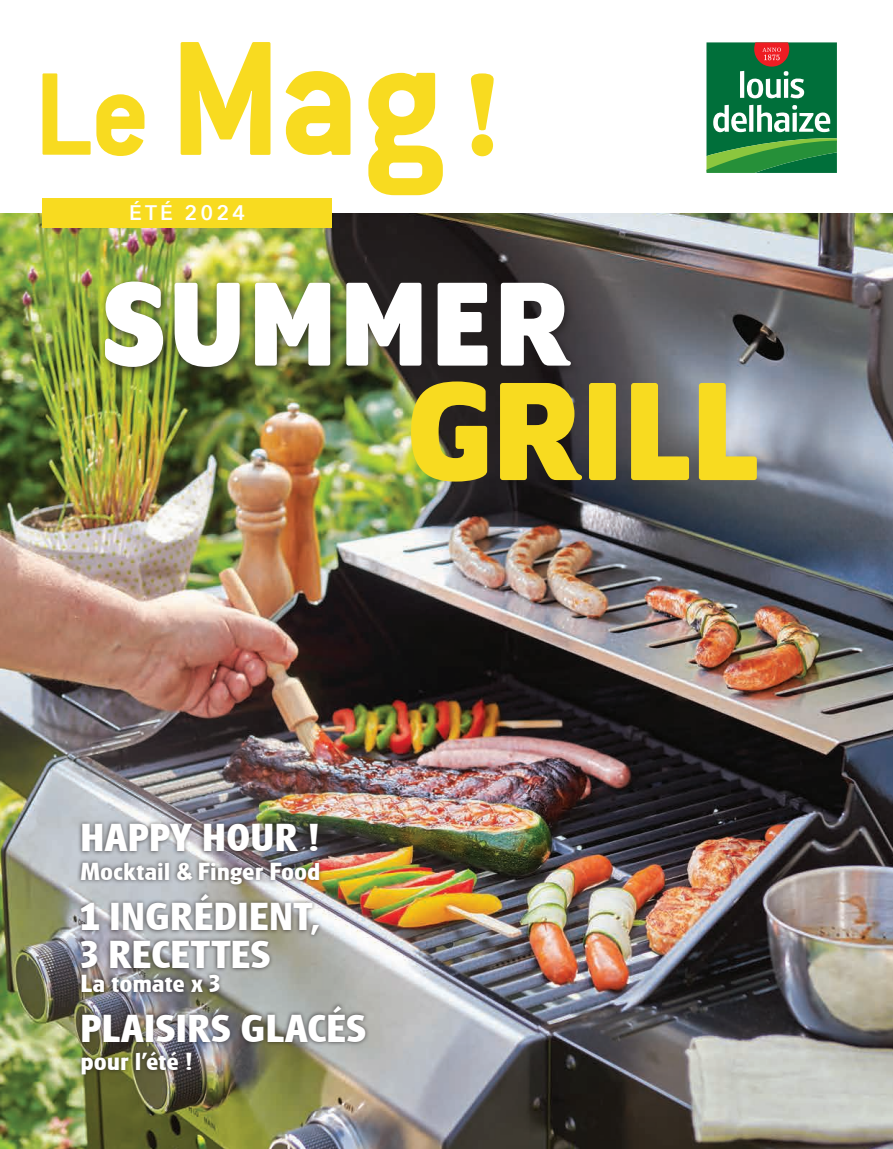
<style>
.page{position:relative;width:893px;height:1149px;background:#fff}
.page>*{position:absolute;margin:0;border:0;box-sizing:border-box;transform-origin:0 0}
.t1{font:700 151.35px "Program OT";color:#f8db20}
.t2{font:700 129.15px "Program OT";letter-spacing:.025em;color:#fff}
.t3{font:700 40.5px/37.8px "Glasgow RR Book";letter-spacing:.025em;color:#fff}
.t4{font:700 25.65px "Glasgow RR Book";letter-spacing:.025em;color:#fff}
.t5{font:600 21px "Avenir Next";letter-spacing:.15em;color:#fff}
</style>
<div class="page">
<img style="left:0;top:213px;width:893px;height:935px">
<svg style="left:706px;top:42px;width:131px;height:131px;background:#368753"></svg>
<svg style="left:43px;top:42px;width:451px;height:153px"></svg>
<div style="left:43px;top:198px;width:289px;height:29px;background:#f8db20"></div>
<div style="left:77px;top:819px;width:293px;height:259px;background:#231f20;opacity:.75"></div>
<div style="left:99px;top:276px;width:482px;height:102px;background:#231f20;opacity:.75"></div>
<p class="t5" style="left:129px;top:195px;width:118px">ÉTÉ 2024</p>
<h2 class="t2" style="left:102px;top:249px;width:470px">SUMMER</h2>
<h1 class="t1" style="left:408px;top:344px;width:353px">GRILL</h1>
<p class="t3" style="left:81px;top:819px;width:240px">HAPPY HOUR !</p>
<p class="t4" style="left:81px;top:856px;width:241px">Mocktail &amp; Finger Food</p>
<p class="t3" style="left:81px;top:898px;width:241px">1 INGRÉDIENT,<br>3 RECETTES</p>
<p class="t4" style="left:81px;top:968px;width:141px">La tomate x 3</p>
<p class="t3" style="left:81px;top:1009px;width:287px">PLAISIRS GLACÉS</p>
<p class="t4" style="left:81px;top:1046px;width:113px">pour l’été !</p>
</div>
